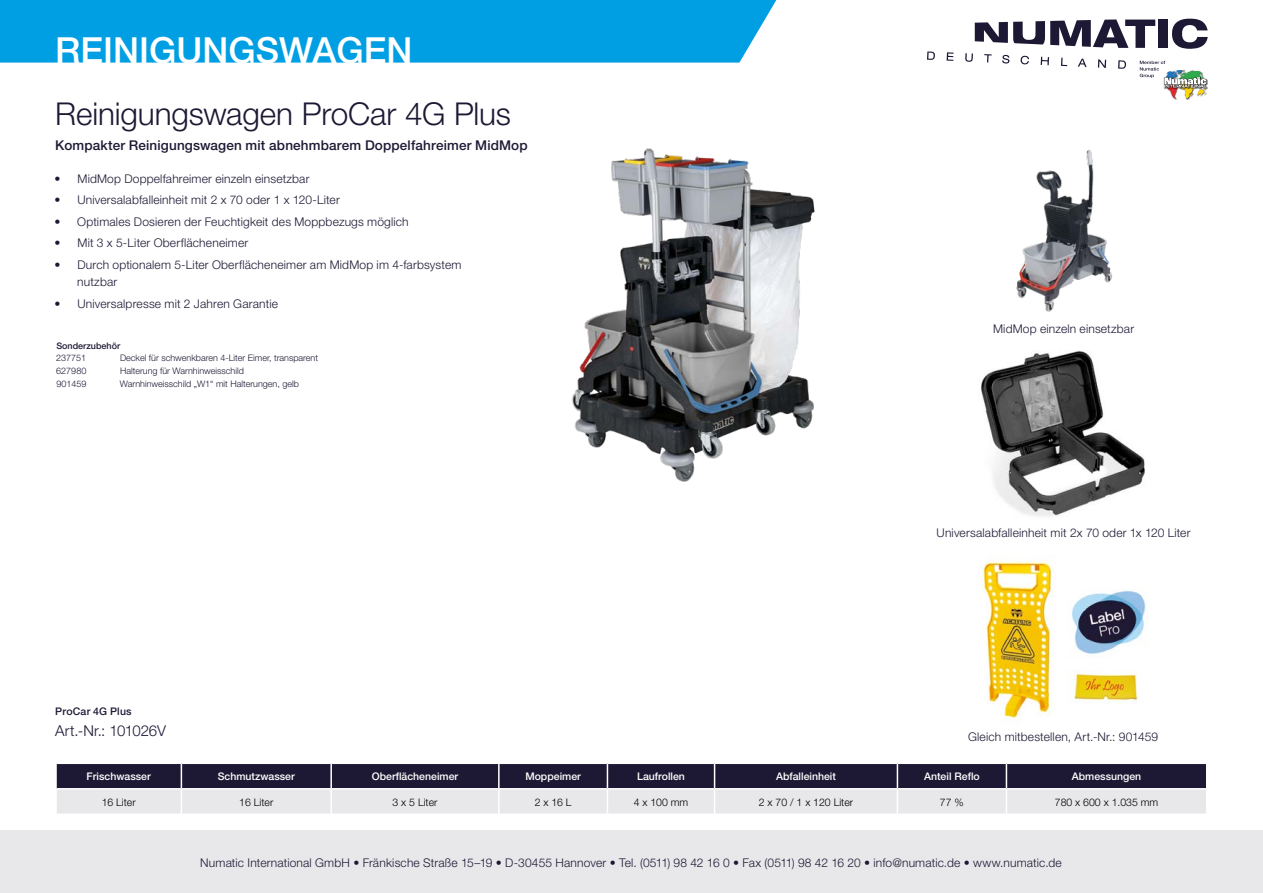
<style>
.page{position:relative;width:1263px;height:893px;background:#fff}
.page>*{position:absolute;margin:0;border:0;box-sizing:border-box;transform-origin:0 0}
.t1{font:500 36px "Helvetica Neue";color:#fff}
.Titel{font:300 31.5px "Helvetica Neue";letter-spacing:-.005em;color:#1d1934}
.t2{font:300 15px "Helvetica Neue";letter-spacing:-.01em;color:#1d1934}
.Titel-2{font:500 13.5px "Helvetica Neue";letter-spacing:.01em;color:#1d1934}
.Produktbezeichnung{font:300 12px/17.2px "Helvetica Neue";letter-spacing:.015em;color:#1d1934}
.t3{font:500 10.5px "Helvetica Neue";color:#fff}
.t4{font:300 10.5px "Helvetica Neue";color:#000}
.t5{font:500 10.5px "Helvetica Neue";letter-spacing:.015em;color:#1d1934}
.tabelle_text{font:300 9px "Helvetica Neue";color:#1d1934}
.tabelle_artnr{font:300 9px "Helvetica Neue";color:#1d1934}
.tabelle_artnr-2{font:500 9px "Helvetica Neue";color:#1d1934}
</style>
<div class="page">
<svg style="left:927px;top:52px;width:8px;height:8px"></svg>
<svg style="left:947px;top:52px;width:6px;height:9px"></svg>
<svg style="left:965px;top:19px;width:243px;height:80px"></svg>
<div style="left:0;top:831px;width:1263px;height:62px;background:#e8e8eb"></div>
<div style="left:0;top:0;width:776px;height:63px;background:#009fe3"></div>
<svg style="left:56px;top:763px;width:1151px;height:51px;background:#8a8997"></svg>
<img style="left:981px;top:350px;width:164px;height:167px">
<img style="left:978px;top:562px;width:168px;height:160px">
<img style="left:1016px;top:149px;width:96px;height:163px">
<img style="left:571px;top:148px;width:244px;height:334px">
<p class="t1" style="left:55px;top:29px;width:359px">REINIGUNGSWAGEN</p>
<p class="Titel" style="left:55px;top:94px;width:457px">Reinigungswagen ProCar 4G Plus</p>
<p class="Titel-2" style="left:55px;top:138px;width:474px">Kompakter Reinigungswagen mit abnehmbarem Doppelfahreimer MidMop</p>
<p class="Produktbezeichnung" style="left:55px;top:170px;width:256px">• MidMop Doppelfahreimer einzeln einsetzbar</p>
<p class="Produktbezeichnung" style="left:55px;top:191px;width:287px">• Universalabfalleinheit mit 2 x 70 oder 1 x 120-Liter</p>
<p class="Produktbezeichnung" style="left:55px;top:213px;width:356px">• Optimales Dosieren der Feuchtigkeit des Moppbezugs möglich</p>
<p class="Produktbezeichnung" style="left:55px;top:234px;width:195px">• Mit 3 x 5-Liter Oberflächeneimer</p>
<p class="Produktbezeichnung" style="left:77px;top:256px;width:386px;text-indent:-23px">• Durch optionalem 5-Liter Oberflächeneimer am MidMop im 4-farbsystem nutzbar</p>
<p class="Produktbezeichnung" style="left:55px;top:294px;width:225px">• Universalpresse mit 2 Jahren Garantie</p>
<p class="tabelle_artnr-2" style="left:56px;top:341px;width:65px">Sonderzubehör</p>
<p class="tabelle_artnr" style="left:56px;top:352px;width:32px">237751</p>
<p class="tabelle_text" style="left:120px;top:352px;width:200px">Deckel für schwenkbaren 4-Liter Eimer, transparent</p>
<p class="tabelle_artnr" style="left:56px;top:365px;width:32px">627980</p>
<p class="tabelle_text" style="left:120px;top:365px;width:125px">Halterung für Warnhinweisschild</p>
<p class="tabelle_artnr" style="left:56px;top:378px;width:32px">901459</p>
<p class="tabelle_text" style="left:120px;top:378px;width:181px">Warnhinweisschild „W1“ mit Halterungen, gelb</p>
<p class="t5" style="left:55px;top:705px;width:78px">ProCar 4G Plus</p>
<p class="t2" style="left:55px;top:722px;width:112px">Art.-Nr.: 101026V</p>
<p class="Produktbezeichnung" style="left:993px;top:320px;width:142px">MidMop einzeln einsetzbar</p>
<p class="Produktbezeichnung" style="left:937px;top:524px;width:255px">Universalabfalleinheit mit 2x 70 oder 1x 120 Liter</p>
<p class="Produktbezeichnung" style="left:968px;top:728px;width:192px">Gleich mitbestellen, Art.-Nr.: 901459</p>
<p class="t3" style="left:87px;top:770px;width:66px">Frischwasser</p>
<p class="t3" style="left:218px;top:770px;width:79px">Schmutzwasser</p>
<p class="t3" style="left:372px;top:770px;width:88px">Oberflächeneimer</p>
<p class="t3" style="left:525px;top:770px;width:57px">Moppeimer</p>
<p class="t3" style="left:637px;top:770px;width:49px">Laufrollen</p>
<p class="t3" style="left:776px;top:770px;width:61px">Abfalleinheit</p>
<p class="t3" style="left:924px;top:770px;width:57px">Anteil Reflo</p>
<p class="t3" style="left:1072px;top:770px;width:71px">Abmessungen</p>
<p class="t4" style="left:102px;top:795px;width:36px">16 Liter</p>
<p class="t4" style="left:239px;top:795px;width:36px">16 Liter</p>
<p class="t4" style="left:393px;top:795px;width:46px">3 x 5 Liter</p>
<p class="t4" style="left:535px;top:795px;width:38px">2 x 16 L</p>
<p class="t4" style="left:634px;top:795px;width:56px">4 x 100 mm</p>
<p class="t4" style="left:759px;top:795px;width:96px">2 x 70 / 1 x 120 Liter</p>
<p class="t4" style="left:940px;top:795px;width:25px">77 %</p>
<p class="t4" style="left:1055px;top:795px;width:105px">780 x 600 x 1.035 mm</p>
<p class="Produktbezeichnung" style="left:200px;top:853px;width:863px">Numatic International GmbH • Fränkische Straße 15–19 • D-30455 Hannover • Tel. (0511) 98 42 16 0 • Fax (0511) 98 42 16 20 • info@numatic.de • www.numatic.de</p>
</div>
